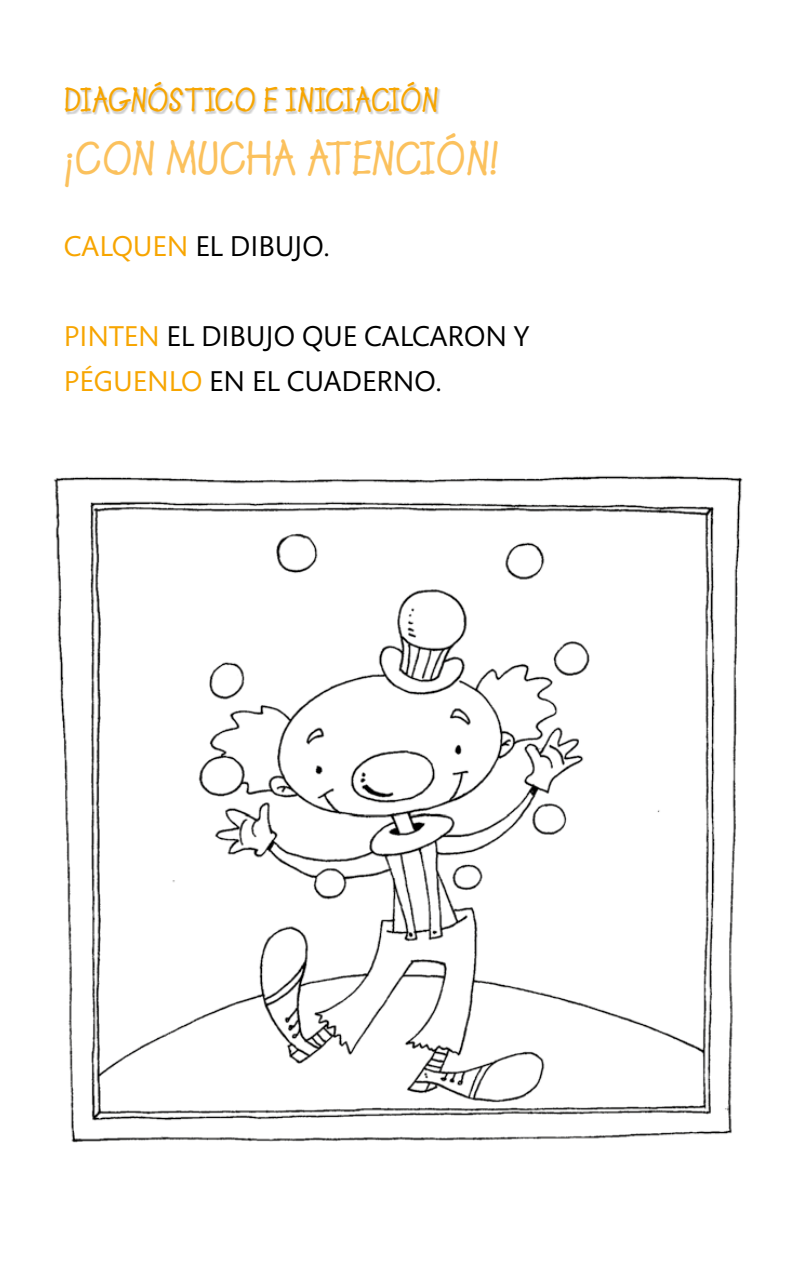
<style>
.page{position:relative;width:798px;height:1276px;background:#fff}
.page>*{position:absolute;margin:0;border:0;box-sizing:border-box;transform-origin:0 0}
.titulos{font:47.25px "Lemonade ICG Bold";color:#fbc15d}
.titulos-2{font:33.75px "Lemonade ICG Bold";color:#f7a500}
.consigna{font:29.25px/45px "Mundo Sans Std";color:#000}
.s1{color:#f7a500}
</style>
<div class="page">
<img style="left:53px;top:475px;width:690px;height:667px">
<div style="left:66px;top:82px;width:375px;height:33px;background:#000;opacity:.2"></div>
<p class="titulos-2" style="left:64px;top:80px;width:376px">DIAGNÓSTICO E INICIACIÓN</p>
<p class="titulos" style="left:64px;top:130px;width:436px">¡CON MUCHA ATENCIÓN!</p>
<p class="consigna" style="left:64px;top:224px;width:268px"><span class="s1">CALQUEN</span> EL DIBUJO.</p>
<p class="consigna" style="left:64px;top:314px;width:467px"><span class="s1">PINTEN</span> EL DIBUJO QUE CALCARON Y<br><span class="s1">PÉGUENLO</span> EN EL CUADERNO.</p>
</div>
